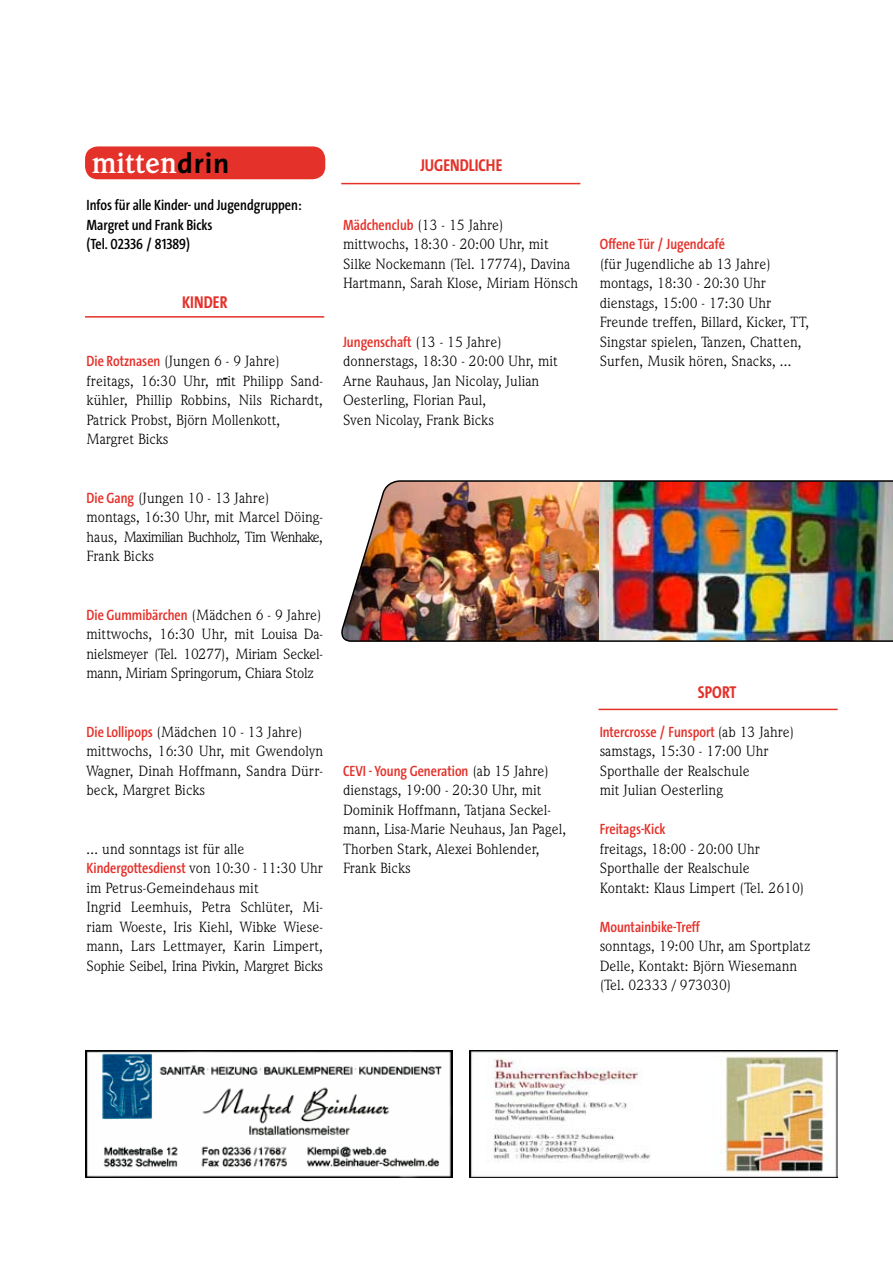
<style>
.page{position:relative;width:893px;height:1263px;background:#fff}
.page>*{position:absolute;margin:0;border:0;box-sizing:border-box;transform-origin:0 0}
.t1{font:700 30px "Weidemann IT Cby BT";color:#fff}
.t2{font:700 17.25px "The Sans Cd OF7";color:#e4312a}
.t3{font:15px/19.5px "Weidemann IT Cby BT";color:#000}
.t4{font:600 15px "The Sans Cd OF6";color:#e4312a}
.t5{font:600 15px/19.5px "The Sans Cd OF6";color:#000}
.s1{font-family:"The Sans B7";font-size:28.5px;color:#000}
.s2{font-family:"The Sans Cd OF6";font-weight:600;color:#e4312a}
.s3{font-family:"Weidemann IT Cby BT";font-weight:400;color:#000}
</style>
<div class="page">
<div style="left:85px;top:146px;width:240px;height:33px;background:#e4312a;border-radius:13px"></div>
<img style="left:470px;top:1051px;width:368px;height:127px">
<img style="left:85px;top:1050px;width:368px;height:128px">
<hr style="left:85px;top:316px;width:239px;height:2px;background:#e4312a">
<hr style="left:341px;top:183px;width:239px;height:1px;background:#e4312a">
<hr style="left:598px;top:709px;width:240px;height:1px;background:#e4312a">
<img style="left:341px;top:480px;width:552px;height:162px">
<h1 class="t1" style="left:92px;top:144px;width:139px">mitten<span class="s1">drin</span></h1>
<p class="t5" style="left:87px;top:196px;width:216px">Infos für alle Kinder- und Jugendgruppen:<br>Margret und Frank Bicks<br>(Tel. 02336 / 81389)</p>
<p class="t2" style="left:182px;top:293px;width:47px">KINDER</p>
<p class="t3" style="left:87px;top:351px;width:238px"><span class="s2">Die Rotznasen</span> (Jungen 6 - 9 Jahre) freitags, 16:30 Uhr, mit Philipp Sand&shy;kühler, Phillip Robbins, Nils Richardt,<br>Patrick Probst, Björn Mollenkott,<br>Margret Bicks</p>
<p class="t3" style="left:87px;top:487px;width:238px"><span class="s2">Die Gang</span> (Jungen 10 - 13 Jahre) montags, 16:30 Uhr, mit Marcel Döing&shy;haus, Maximilian Buchholz, Tim Wenhake,<br>Frank Bicks</p>
<p class="t3" style="left:87px;top:604px;width:238px;text-align:justify"><span class="s2">Die Gummibärchen</span> (Mädchen 6 - 9 Jahre) mittwochs, 16:30 Uhr, mit Louisa Da&shy;nielsmeyer (Tel. 10277), Miriam Seckel&shy;mann, Miriam Springorum, Chiara Stolz</p>
<p class="t3" style="left:87px;top:721px;width:238px"><span class="s2">Die Lollipops</span> (Mädchen 10 - 13 Jahre) mittwochs, 16:30 Uhr, mit Gwendolyn<br>Wagner, Dinah Hoffmann, Sandra Dürr&shy;beck, Margret Bicks</p>
<p class="t3" style="left:87px;top:838px;width:159px">... und sonntags ist für alle</p>
<p class="t4" style="left:87px;top:861px;width:238px">Kindergottesdienst <span class="s3">von 10:30 - 11:30 Uhr</span></p>
<p class="t3" style="left:87px;top:877px;width:238px">im Petrus-Gemeindehaus mit<br>Ingrid Leemhuis, Petra Schlüter, Mi&shy;riam Woeste, Iris Kiehl, Wibke Wiese&shy;mann, Lars Lettmayer, Karin Limpert, Sophie Seibel, Irina Pivkin, Margret Bicks</p>
<p class="t2" style="left:420px;top:156px;width:83px">JUGENDLICHE</p>
<p class="t3" style="left:343px;top:214px;width:237px"><span class="s2">Mädchenclub</span> (13 - 15 Jahre)<br>mittwochs, 18:30 - 20:00 Uhr, mit Silke Nockemann (Tel. 17774), Davina Hartmann, Sarah Klose, Miriam Hönsch</p>
<p class="t4" style="left:343px;top:334px;width:160px">Jungenschaft <span class="s3">(13 - 15 Jahre)</span></p>
<p class="t3" style="left:343px;top:351px;width:216px">donnerstags, 18:30 - 20:00 Uhr, mit<br>Arne Rauhaus, Jan Nicolay, Julian<br>Oesterling, Florian Paul,<br>Sven Nicolay, Frank Bicks</p>
<p class="t4" style="left:343px;top:763px;width:207px">CEVI - Young Generation <span class="s3">(ab 15 Jahre)</span></p>
<p class="t3" style="left:343px;top:780px;width:225px">dienstags, 19:00 - 20:30 Uhr, mit<br>Dominik Hoffmann, Tatjana Seckel&shy;mann, Lisa-Marie Neuhaus, Jan Pagel,<br>Thorben Stark, Alexei Bohlender,<br>Frank Bicks</p>
<p class="t4" style="left:600px;top:237px;width:127px">Offene Tür / Jugendcafé</p>
<p class="t3" style="left:600px;top:253px;width:211px">(für Jugendliche ab 13 Jahre) montags, 18:30 - 20:30 Uhr dienstags, 15:00 - 17:30 Uhr<br>Freunde treffen, Billard, Kicker, TT,<br>Singstar spielen, Tanzen, Chatten,<br>Surfen, Musik hören, Snacks, ...</p>
<p class="t2" style="left:698px;top:683px;width:40px">SPORT</p>
<p class="t4" style="left:600px;top:724px;width:196px">Intercrosse / Funsport <span class="s3">(ab 13 Jahre)</span></p>
<p class="t3" style="left:600px;top:741px;width:170px">samstags, 15:30 - 17:00 Uhr<br>Sporthalle der Realschule mit Julian Oesterling</p>
<p class="t4" style="left:600px;top:822px;width:67px">Freitags-Kick</p>
<p class="t3" style="left:600px;top:838px;width:206px">freitags, 18:00 - 20:00 Uhr<br>Sporthalle der Realschule<br>Kontakt: Klaus Limpert (Tel. 2610)</p>
<p class="t4" style="left:600px;top:919px;width:102px">Mountainbike-Treff</p>
<p class="t3" style="left:600px;top:936px;width:212px">sonntags, 19:00 Uhr, am Sportplatz<br>Delle, Kontakt: Björn Wiesemann (Tel. 02333 / 973030)</p>
</div>
